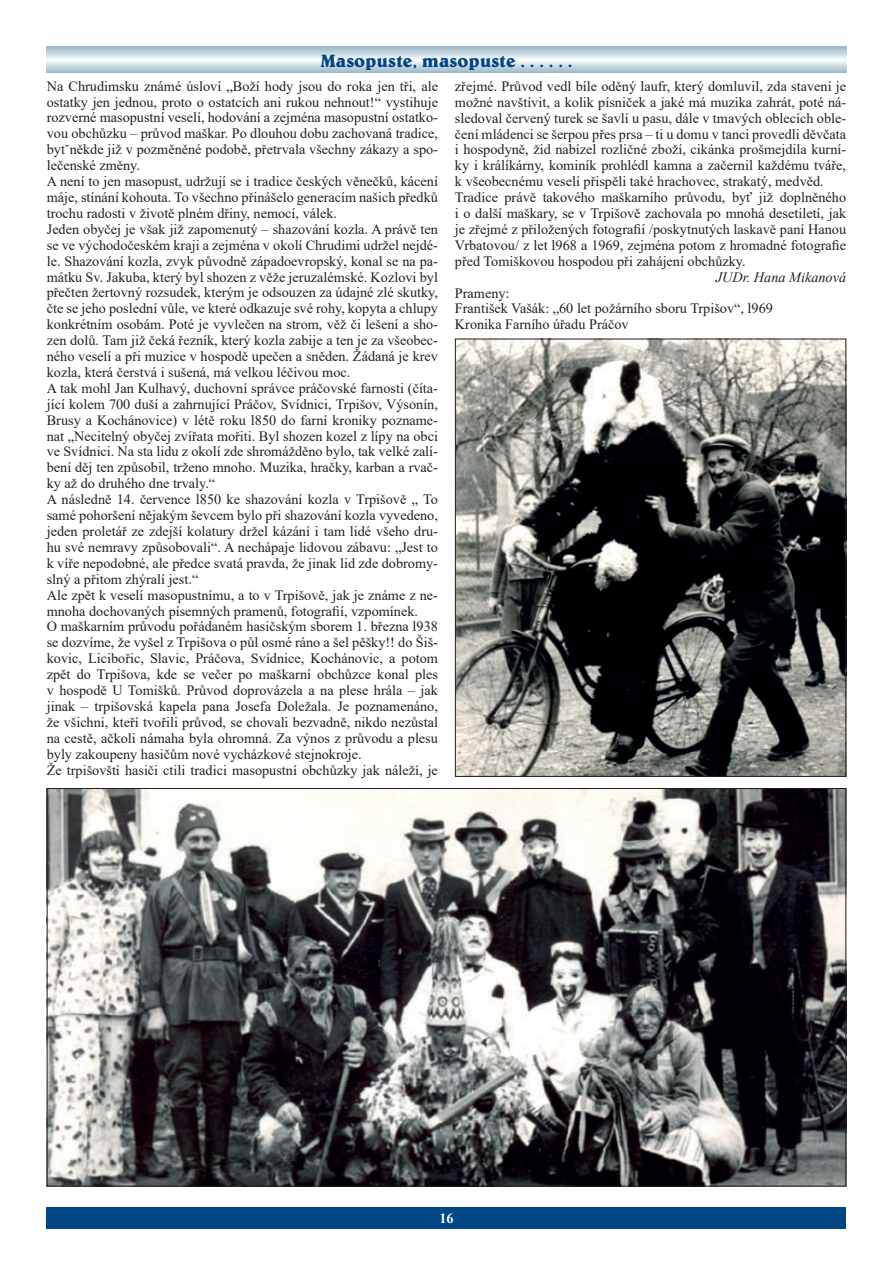
<style>
.page{position:relative;width:893px;height:1263px;background:#fff}
.page>*{position:absolute;margin:0;border:0;box-sizing:border-box;transform-origin:0 0}
.t1{font:700 18px "Belwe AT";color:#004684}
.t2{font:14.25px/15.9px "Times New Roman";color:#231f20}
.t3{font:italic 14.25px "Times New Roman";color:#231f20}
.t4{font:700 14.25px "Times New Roman";color:#fff}
</style>
<div class="page">
<div style="left:47px;top:1208px;width:799px;height:21px;background:#004684"></div>
<svg style="left:47px;top:47px;width:799px;height:25px"></svg>
<img style="left:49px;top:790px;width:795px;height:394px">
<img style="left:457px;top:341px;width:387px;height:434px">
<p class="t1" style="left:320px;top:49px;width:254px">Masopuste, masopuste . . . . . .</p>
<p class="t2" style="left:47px;top:77px;width:393px">Na Chrudimsku známé úsloví „Boží hody jsou do roka jen tři, ale ostatky jen jednou, proto o ostatcích ani rukou nehnout!“ vystihuje rozverné masopustní veselí, hodování a zejména masopustní ostatko&shy;vou obchůzku – průvod maškar. Po dlouhou dobu zachovaná tradice, bytˇněkde již v pozměněné podobě, přetrvala všechny zákazy a spo&shy;lečenské změny.<br>A není to jen masopust, udržují se i tradice českých věnečků, kácení máje, stínání kohouta. To všechno přinášelo generacím našich předků trochu radosti v životě plném dřiny, nemocí, válek.<br>Jeden obyčej je však již zapomenutý – shazování kozla. A právě ten se ve východočeském kraji a zejména v okolí Chrudimi udržel nejdé&shy;le. Shazování kozla, zvyk původně západoevropský, konal se na pa&shy;mátku Sv. Jakuba, který byl shozen z věže jeruzalémské. Kozlovi byl přečten žertovný rozsudek, kterým je odsouzen za údajné zlé skutky, čte se jeho poslední vůle, ve které odkazuje své rohy, kopyta a chlupy konkrétním osobám. Poté je vyvlečen na strom, věž či lešení a sho&shy;zen dolů. Tam již čeká řezník, který kozla zabije a ten je za všeobec&shy;ného veselí a při muzice v hospodě upečen a sněden. Žádaná je krev kozla, která čerstvá i sušená, má velkou léčivou moc.<br>A tak mohl Jan Kulhavý, duchovní správce práčovské farnosti (číta&shy;jící kolem 700 duší a zahrnující Práčov, Svídnici, Trpišov, Výsonín, Brusy a Kochánovice) v létě roku l850 do farní kroniky pozname&shy;nat „Necitelný obyčej zvířata mořiti. Byl shozen kozel z lípy na obci ve Svídnici. Na sta lidu z okolí zde shromážděno bylo, tak velké zalí&shy;bení děj ten způsobil, trženo mnoho. Muzika, hračky, karban a rvač&shy;ky až do druhého dne trvaly.“<br>A následně 14. července l850 ke shazování kozla v Trpišově „ To samé pohoršení nějakým ševcem bylo při shazování kozla vyvedeno, jeden proletář ze zdejší kolatury držel kázání i tam lidé všeho dru&shy;hu své nemravy způsobovali“. A nechápaje lidovou zábavu: „Jest to k víře nepodobné, ale předce svatá pravda, že jinak lid zde dobromy&shy;slný a přitom zhýralí jest.“<br>Ale zpět k veselí masopustnímu, a to v Trpišově, jak je známe z ne&shy;mnoha dochovaných písemných pramenů, fotografií, vzpomínek.<br>O maškarním průvodu pořádaném hasičským sborem 1. března l938 se dozvíme, že vyšel z Trpišova o půl osmé ráno a šel pěšky!! do Šiš&shy;kovic, Licibořic, Slavic, Práčova, Svídnice, Kochánovic, a potom zpět do Trpišova, kde se večer po maškarní obchůzce konal ples v hospodě U Tomišků. Průvod doprovázela a na plese hrála – jak jinak – trpišovská kapela pana Josefa Doležala. Je poznamenáno, že všichni, kteří tvořili průvod, se chovali bezvadně, nikdo nezůstal na cestě, ačkoli námaha byla ohromná. Za výnos z průvodu a plesu byly zakoupeny hasičům nové vycházkové stejnokroje.<br>Že trpišovští hasiči ctili tradici masopustní obchůzky jak náleží, je</p>
<p class="t2" style="left:455px;top:78px;width:393px">zřejmé. Průvod vedl bíle oděný laufr, který domluvil, zda stavení je možné navštívit, a kolik písniček a jaké má muzika zahrát, poté ná&shy;sledoval červený turek se šavlí u pasu, dále v tmavých oblecích oble&shy;čení mládenci se šerpou přes prsa – ti u domu v tanci provedli děvčata i hospodyně, žid nabízel rozličné zboží, cikánka prošmejdila kurní&shy;ky i králíkárny, kominík prohlédl kamna a začernil každému tváře, k všeobecnému veselí přispěli také hrachovec, strakatý, medvěd.<br>Tradice právě takového maškarního průvodu, byť již doplněného i o další maškary, se v Trpišově zachovala po mnohá desetiletí, jak je zřejmé z přiložených fotografií /poskytnutých laskavě paní Hanou Vrbatovou/ z let l968 a 1969, zejména potom z hromadné fotografie před Tomiškovou hospodou při zahájení obchůzky.</p>
<p class="t3" style="left:716px;top:267px;width:132px">JUDr. Hana Mikanová</p>
<p class="t2" style="left:455px;top:284px;width:319px">Prameny:<br>František Vašák: „60 let požárního sboru Trpišov“, l969<br>Kronika Farního úřadu Práčov</p>
<p class="t4" style="left:439px;top:1208px;width:16px">16</p>
</div>
